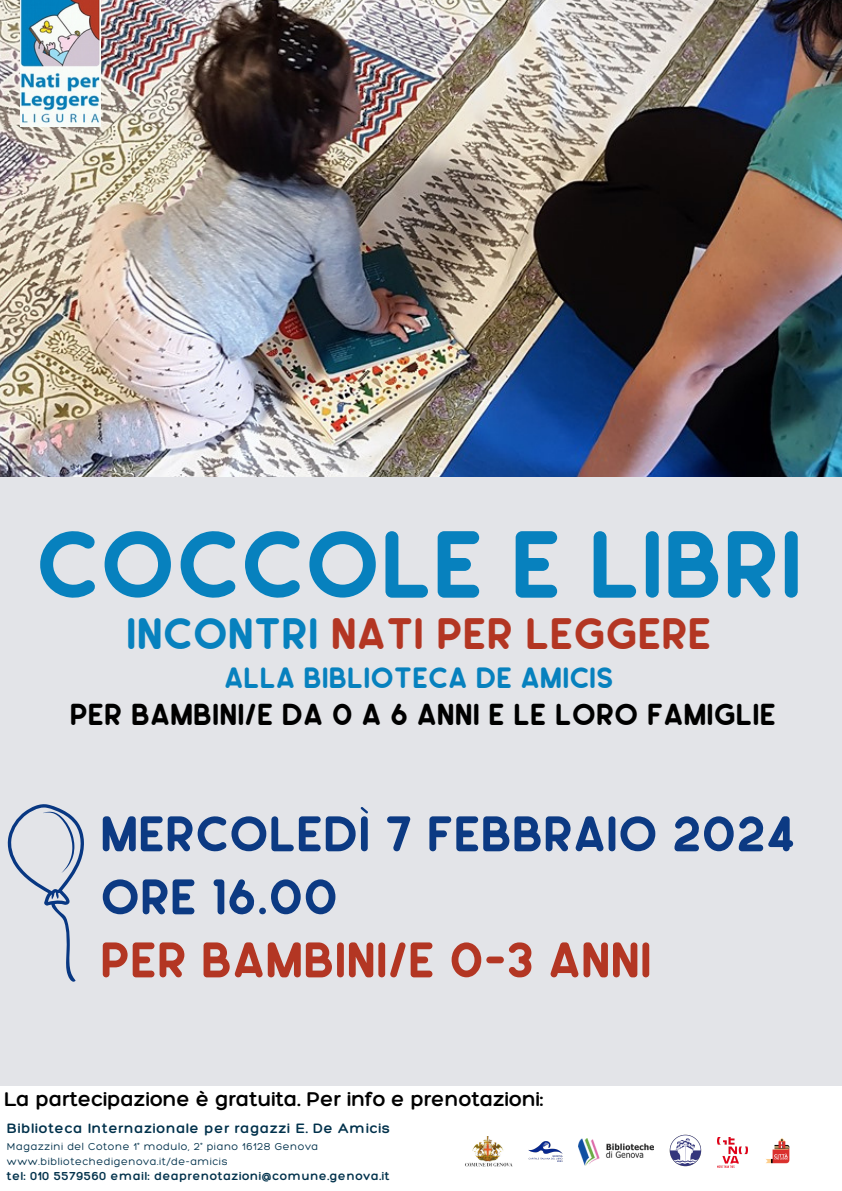
<style>
.page{position:relative;width:842px;height:1191px;background:#fff}
.page>*{position:absolute;margin:0;border:0;box-sizing:border-box;transform-origin:0 0}
.t1{font:700 97px "Leo Rounded";color:#0781be}
.t2{font:700 51px "Leo Rounded";color:#0c3a83}
.t3{font:700 51px "Leo Rounded";color:#b33623}
.t4{font:700 45px "Leo Rounded";color:#b33623}
.t5{font:700 31px "Leo Rounded";color:#000}
.t6{font:700 30px "Leo Rounded";color:#0781be}
.t7{font:300 21.6px "Hero";color:#000}
.t8{font:300 14.8px "Hero";letter-spacing:.05em;color:#00314b}
.t9{font:300 12.5px "Hero";letter-spacing:.05em;color:#00314b}
.t10{font:300 10.9px "Hero";letter-spacing:.05em;color:#00314b}
.s1{color:#0781be}
</style>
<div class="page">
<div style="left:0;top:0;width:842px;height:1190px;background:#e3e4e8"></div>
<div style="left:0;top:1086px;width:842px;height:104px;background:#fff"></div>
<img style="left:465px;top:1136px;width:48px;height:31px">
<img style="left:578px;top:1138px;width:75px;height:27px">
<img style="left:717px;top:1137px;width:31px;height:29px">
<img style="left:766px;top:1138px;width:24px;height:26px">
<img style="left:0;top:0;width:842px;height:476px">
<img style="left:21px;top:0;width:79px;height:126px">
<svg style="left:7px;top:804px;width:77px;height:178px"></svg>
<img style="left:528px;top:1141px;width:35px;height:21px">
<img style="left:669px;top:1134px;width:33px;height:33px">
<p class="t1" style="left:35px;top:508px;width:769px">COCCOLE E LIBRI</p>
<p class="t4" style="left:126px;top:608px;width:587px"><span class="s1">INCONTRI</span> NATI PER LEGGERE</p>
<p class="t6" style="left:224px;top:660px;width:391px">ALLA BIBLIOTECA DE AMICIS</p>
<p class="t5" style="left:70px;top:696px;width:708px">PER BAMBINI/E DA 0 A 6 ANNI E LE LORO FAMIGLIE</p>
<p class="t2" style="left:100px;top:804px;width:697px">MERCOLEDÌ 7 FEBBRAIO 2024</p>
<p class="t2" style="left:100px;top:867px;width:239px">ORE 16.00</p>
<p class="t3" style="left:100px;top:930px;width:553px">PER BAMBINI/E 0-3 ANNI</p>
<p class="t7" style="left:4px;top:1085px;width:541px">La partecipazione è gratuita. Per info e prenotazioni:</p>
<p class="t8" style="left:7px;top:1118px;width:385px">Biblioteca Internazionale per ragazzi E. De Amicis</p>
<p class="t10" style="left:7px;top:1138px;width:313px">Magazzini del Cotone 1° modulo, 2° piano 16128 Genova</p>
<p class="t10" style="left:7px;top:1153px;width:222px">www.bibliotechedigenova.it/de-amicis</p>
<p class="t9" style="left:7px;top:1168px;width:384px">tel: 010 5579560 email: deaprenotazioni@comune.genova.it</p>
</div>
